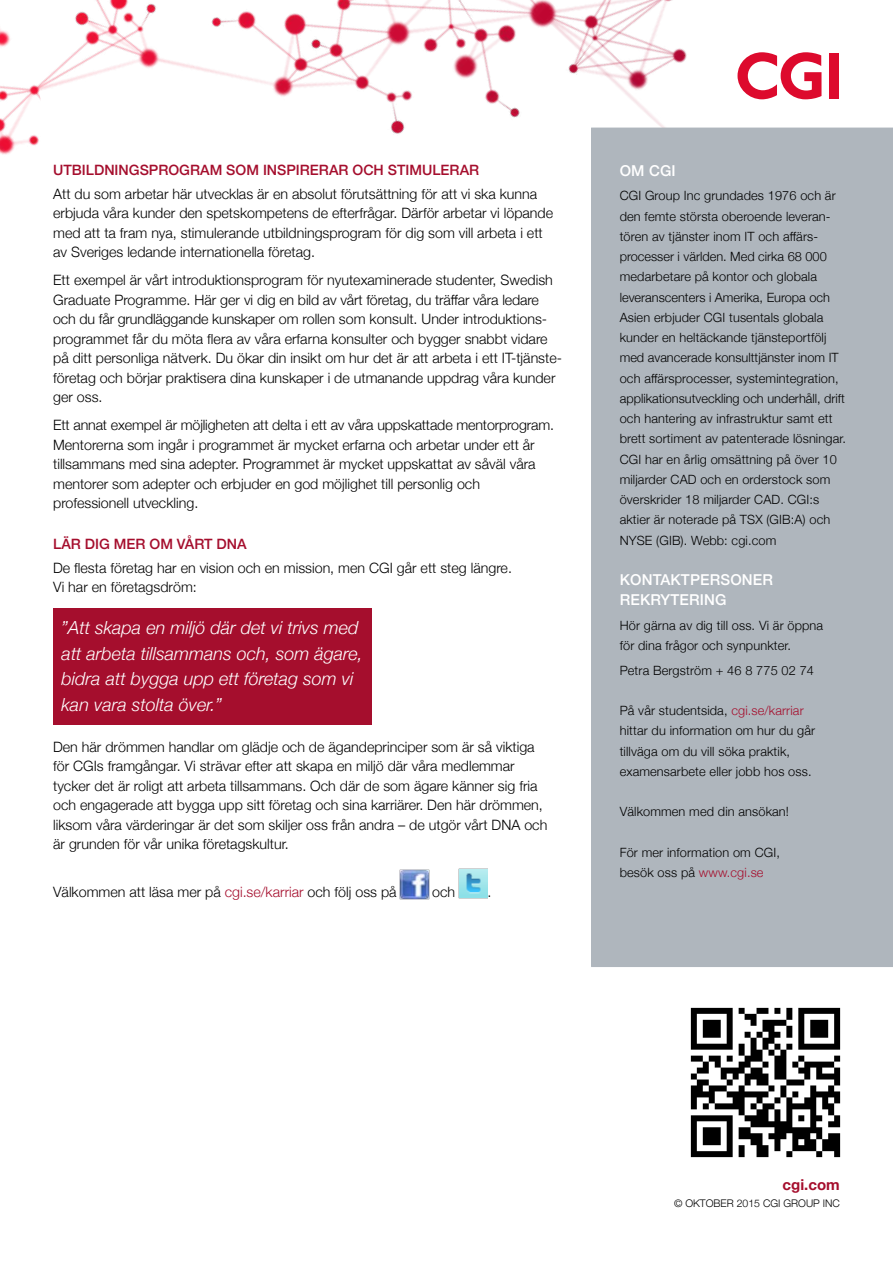
<style>
.page{position:relative;width:893px;height:1263px;background:#fff}
.page>*{position:absolute;margin:0;border:0;box-sizing:border-box;transform-origin:0 0}
.t1{font:italic 300 18px/25.5px "Helvetica Neue";color:#fff}
.t2{font:500 15px/20.2px "Helvetica Neue";letter-spacing:.01em;color:#fff}
.t3{font:700 15px "Helvetica Neue";color:#a50e2d}
.t4{font:300 14.25px/19.5px "Helvetica Neue";color:#000}
.t5{font:500 14.25px "Helvetica Neue";color:#a50e2d}
.t6{font:300 12.75px/20.2px "Helvetica Neue";letter-spacing:.01em;color:#000}
.t7{font:300 10.5px "Helvetica Neue";color:#000}
.s1{color:#a50e2d}
</style>
<div class="page">
<img style="left:0;top:0;width:893px;height:155px">
<div style="left:591px;top:128px;width:302px;height:839px;background:#afb6bd"></div>
<div style="left:53px;top:609px;width:318px;height:116px;background:#a50e2d"></div>
<img style="left:400px;top:870px;width:30px;height:30px">
<img style="left:458px;top:869px;width:30px;height:30px">
<img style="left:690px;top:1007px;width:151px;height:151px">
<svg style="left:737px;top:52px;width:84px;height:47px"></svg>
<div style="left:829px;top:53px;width:10px;height:45px;background:#dd0a2d"></div>
<p class="t5" style="left:53px;top:159px;width:428px">UTBILDNINGSPROGRAM SOM INSPIRERAR OCH STIMULERAR</p>
<p class="t4" style="left:53px;top:183px;width:501px">Att du som arbetar här utvecklas är en absolut förutsättning för att vi ska kunna erbjuda våra kunder den spetskompetens de efterfrågar. Därför arbetar vi löpande med att ta fram nya, stimulerande utbildningsprogram för dig som vill arbeta i ett av Sveriges ledande internationella företag.</p>
<p class="t4" style="left:53px;top:270px;width:510px">Ett exempel är vårt introduktionsprogram för nyutexaminerade studenter, Swedish Graduate Programme. Här ger vi dig en bild av vårt företag, du träffar våra ledare och du får grundläggande kunskaper om rollen som konsult. Under introduktions&shy;programmet får du möta flera av våra erfarna konsulter och bygger snabbt vidare på ditt personliga nätverk. Du ökar din insikt om hur det är att arbeta i ett IT-tjänste&shy;företag och börjar praktisera dina kunskaper i de utmanande uppdrag våra kunder ger oss.</p>
<p class="t4" style="left:53px;top:414px;width:502px">Ett annat exempel är möjligheten att delta i ett av våra uppskattade mentorprogram.<br>Mentorerna som ingår i programmet är mycket erfarna och arbetar under ett år tillsammans med sina adepter. Programmet är mycket uppskattat av såväl våra mentorer som adepter och erbjuder en god möjlighet till personlig och professionell utveckling.</p>
<p class="t5" style="left:53px;top:533px;width:195px">LÄR DIG MER OM VÅRT DNA</p>
<p class="t4" style="left:53px;top:557px;width:460px">De flesta företag har en vision och en mission, men CGI går ett steg längre.<br>Vi har en företagsdröm:</p>
<p class="t1" style="left:62px;top:614px;width:303px">”Att skapa en miljö där det vi trivs med att arbeta tillsammans och, som ägare, bidra att bygga upp ett företag som vi kan vara stolta över.”</p>
<p class="t4" style="left:53px;top:736px;width:496px">Den här drömmen handlar om glädje och de ägandeprinciper som är så viktiga för CGIs framgångar. Vi strävar efter att skapa en miljö där våra medlemmar tycker det är roligt att arbeta tillsammans. Och där de som ägare känner sig fria och engagerade att bygga upp sitt företag och sina karriärer. Den här drömmen, liksom våra värderingar är det som skiljer oss från andra – de utgör vårt DNA och är grunden för vår unika företagskultur.</p>
<p class="t4" style="left:53px;top:881px;width:345px">Välkommen att läsa mer på <span class="s1">cgi.se/karriar</span> och följ oss på</p>
<p class="t4" style="left:432px;top:881px;width:24px">och</p>
<p class="t4" style="left:488px;top:881px;width:5px">.</p>
<p class="t2" style="left:620px;top:159px;width:58px">OM CGI</p>
<p class="t6" style="left:620px;top:185px;width:228px">CGI Group Inc grundades 1976 och är den femte största oberoende leveran&shy;tören av tjänster inom IT och affärs&shy;processer i världen. Med cirka 68 000 medarbetare på kontor och globala leveranscenters i Amerika, Europa och Asien erbjuder CGI tusentals globala kunder en heltäckande tjänsteportfölj med avancerade konsulttjänster inom IT och affärsprocesser, systemintegration, applikationsutveckling och underhåll, drift och hantering av infrastruktur samt ett brett sortiment av patenterade lösningar.<br>CGI har en årlig omsättning på över 10 miljarder CAD och en orderstock som överskrider 18 miljarder CAD. CGI:s aktier är noterade på TSX (GIB:A) och NYSE (GIB). Webb: cgi.com</p>
<p class="t2" style="left:620px;top:568px;width:155px">KONTAKTPERSONER<br>REKRYTERING</p>
<p class="t6" style="left:620px;top:614px;width:205px">Hör gärna av dig till oss. Vi är öppna för dina frågor och synpunkter.</p>
<p class="t6" style="left:620px;top:659px;width:196px">Petra Bergström + 46 8 775 02 74</p>
<p class="t6" style="left:620px;top:700px;width:197px">På vår studentsida, <span class="s1">cgi.se/karriar </span>hittar du information om hur du går tillväga om du vill söka praktik, examensarbete eller jobb hos oss.</p>
<p class="t6" style="left:620px;top:801px;width:171px">Välkommen med din ansökan!</p>
<p class="t6" style="left:620px;top:841px;width:162px">För mer information om CGI, besök oss på <span class="s1">www.cgi.se</span></p>
<p class="t3" style="left:783px;top:1173px;width:59px">cgi.com</p>
<p class="t7" style="left:674px;top:1195px;width:167px">© OKTOBER 2015 CGI GROUP INC</p>
</div>
